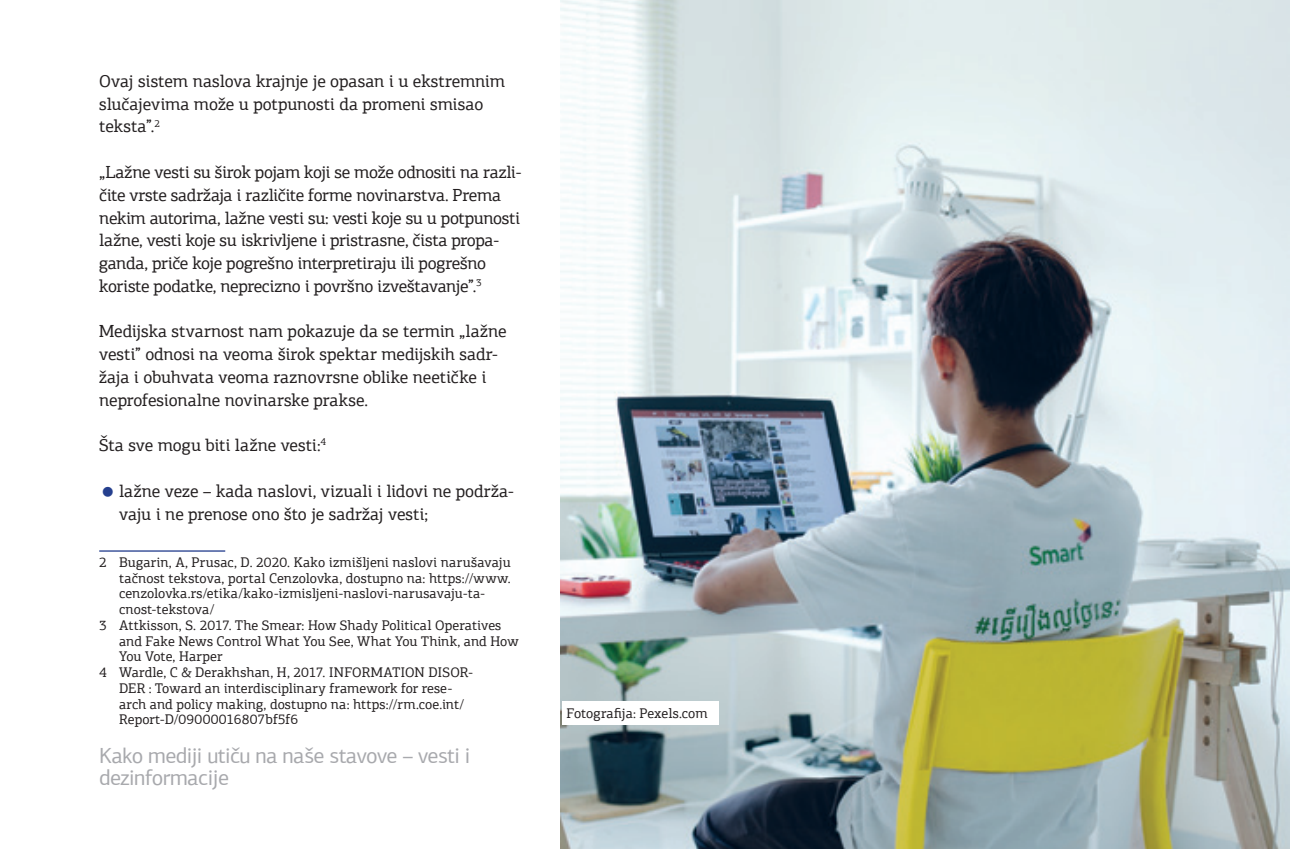
<style>
.page{position:relative;width:1290px;height:849px;background:#fff}
.page>*{position:absolute;margin:0;border:0;box-sizing:border-box;transform-origin:0 0}
.t1{font:21.88px/22.8px "PF Agora Sans Pro";letter-spacing:-.025em;color:#a8a9ad}
.t2{font:17.5px/22.8px "PF Agora Slab Pro";letter-spacing:-.01em;color:#231f20}
.t3{font:14px "PF Agora Slab Pro";letter-spacing:.005em;color:#231f20}
</style>
<div class="page">
<img style="left:560px;top:0;width:730px;height:848px">
<hr style="left:99px;top:550px;width:126px;height:1px;background:#253f8e">
<div style="left:562px;top:701px;width:156px;height:23px;background:#fff"></div>
<p class="t2" style="left:99px;top:69px;width:407px">Ovaj sistem naslova krajnje je opasan i u ekstremnim slučajevima može u potpunosti da promeni smisao teksta”.<sup>2</sup></p>
<p class="t2" style="left:99px;top:160px;width:424px">„Lažne vesti su širok pojam koji se može odnositi na razli&shy;čite vrste sadržaja i različite forme novinarstva. Prema nekim autorima, lažne vesti su: vesti koje su u potpunosti lažne, vesti koje su iskrivljene i pristrasne, čista propa&shy;ganda, priče koje pogrešno interpretiraju ili pogrešno koriste podatke, neprecizno i površno izveštavanje”.<sup>3</sup></p>
<p class="t2" style="left:99px;top:320px;width:409px">Medijska stvarnost nam pokazuje da se termin „lažne vesti” odnosi na veoma širok spektar medijskih sadr&shy;žaja i obuhvata veoma raznovrsne oblike neetičke i neprofesionalne novinarske prakse.</p>
<p class="t2" style="left:99px;top:433px;width:228px">Šta sve mogu biti lažne vesti:<sup>4</sup></p>
<p class="t2" style="left:119px;top:479px;width:397px">lažne veze – kada naslovi, vizuali i lidovi ne podrža&shy;vaju i ne prenose ono što je sadržaj vesti;</p>
<p class="t3" style="left:99px;top:553px;width:413px">2 Bugarin, A, Prusac, D. 2020. Kako izmišljeni naslovi narušavaju</p>
<p class="t3" style="left:119px;top:569px;width:393px">tačnost tekstova, portal Cenzolovka, dostupno na: https://www.</p>
<p class="t3" style="left:119px;top:584px;width:368px">cenzolovka.rs/etika/kako-izmisljeni-naslovi-narusavaju-ta-</p>
<p class="t3" style="left:119px;top:600px;width:97px">cnost-tekstova/</p>
<p class="t3" style="left:99px;top:616px;width:404px">3 Attkisson, S. 2017. The Smear: How Shady Political Operatives</p>
<p class="t3" style="left:119px;top:632px;width:401px">and Fake News Control What You See, What You Think, and How</p>
<p class="t3" style="left:119px;top:647px;width:105px">You Vote, Harper</p>
<p class="t3" style="left:99px;top:663px;width:376px">4 Wardle, C &amp; Derakhshan, H, 2017. INFORMATION DISOR-</p>
<p class="t3" style="left:119px;top:679px;width:335px">DER : Toward an interdisciplinary framework for rese-</p>
<p class="t3" style="left:119px;top:695px;width:347px">arch and policy making, dostupno na: https://rm.coe.int/</p>
<p class="t3" style="left:119px;top:710px;width:181px">Report-D/09000016807bf5f6</p>
<p class="t3" style="left:567px;top:704px;width:143px">Fotografija: Pexels.com</p>
<p class="t1" style="left:99px;top:743px;width:373px">Kako mediji utiču na naše stavove – vesti i dezinformacije</p>
</div>
